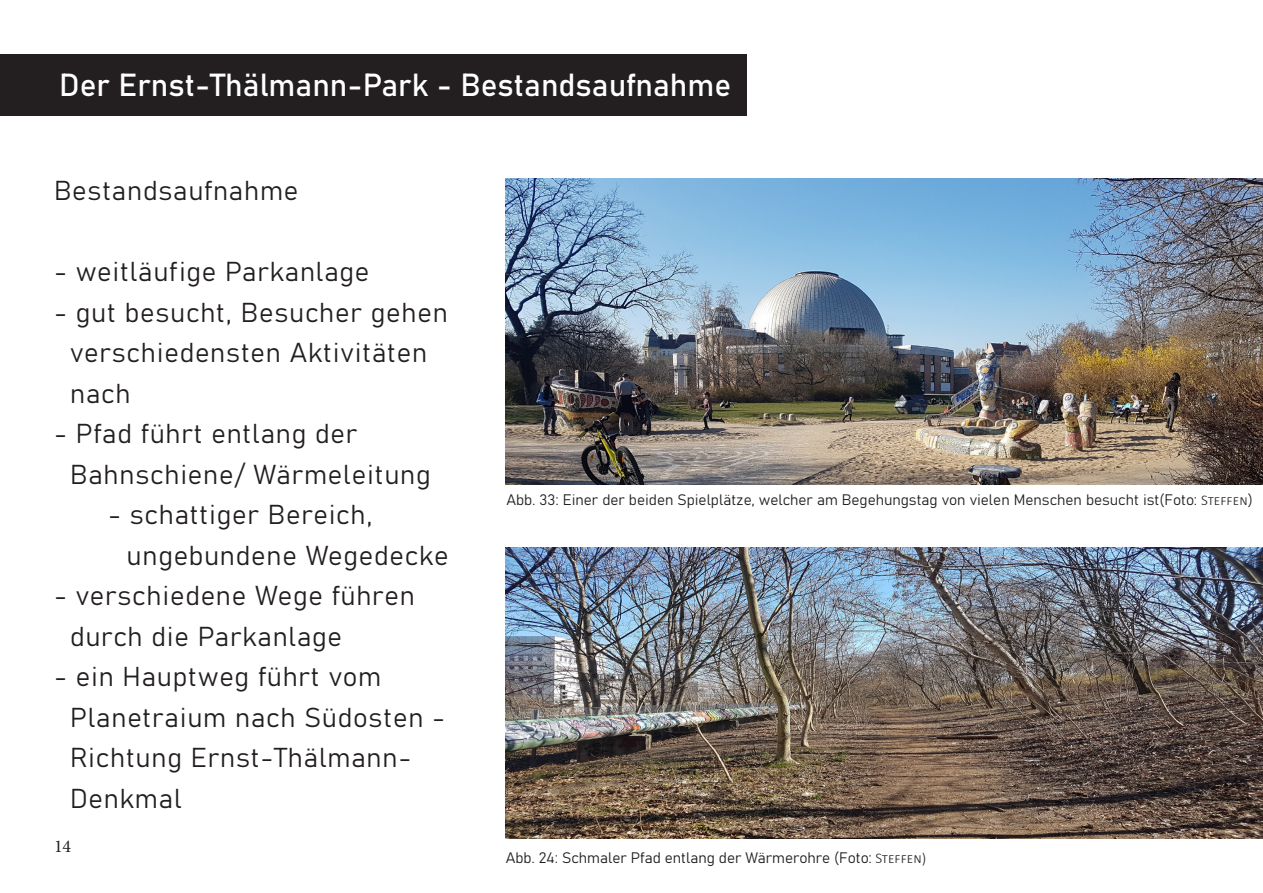
<style>
.page{position:relative;width:1263px;height:893px;background:#fff}
.page>*{position:absolute;margin:0;border:0;box-sizing:border-box;transform-origin:0 0}
.Überschrift{font:31.5px "Bahnschrift";color:#fff}
.t1{font:27px "Bahnschrift";letter-spacing:.03em;color:#231f20}
.t2{font:18px "Minion Pro";color:#231f20}
.Abbildungsunterschri{font:15px "Bahnschrift";color:#231f20}
.s1{font-family:"Calibri";font-weight:300}
</style>
<div class="page">
<div style="left:0;top:54px;width:747px;height:62px;background:#231f20"></div>
<img style="left:506px;top:548px;width:757px;height:291px">
<img style="left:506px;top:179px;width:757px;height:306px">
<p class="Überschrift" style="left:59px;top:61px;width:674px">Der Ernst-Thälmann-Park - Bestandsaufnahme</p>
<p class="t1" style="left:54px;top:170px;width:246px">Bestandsaufnahme</p>
<p class="t1" style="left:54px;top:251px;width:317px">- weitläufige Parkanlage</p>
<p class="t1" style="left:54px;top:292px;width:395px">- gut besucht, Besucher gehen</p>
<p class="t1" style="left:70px;top:332px;width:358px">verschiedensten Aktivitäten</p>
<p class="t1" style="left:70px;top:373px;width:62px">nach</p>
<p class="t1" style="left:54px;top:413px;width:305px">- Pfad führt entlang der</p>
<p class="t1" style="left:70px;top:454px;width:362px">Bahnschiene/ Wärmeleitung</p>
<p class="t1" style="left:108px;top:494px;width:266px">- schattiger Bereich,</p>
<p class="t1" style="left:127px;top:535px;width:324px">ungebundene Wegedecke</p>
<p class="t1" style="left:54px;top:575px;width:362px">- verschiedene Wege führen</p>
<p class="t1" style="left:70px;top:616px;width:273px">durch die Parkanlage</p>
<p class="t1" style="left:54px;top:656px;width:329px">- ein Hauptweg führt vom</p>
<p class="t1" style="left:70px;top:697px;width:377px">Planetraium nach Südosten -</p>
<p class="t1" style="left:70px;top:737px;width:343px">Richtung Ernst-Thälmann-</p>
<p class="t1" style="left:70px;top:778px;width:113px">Denkmal</p>
<p class="t2" style="left:54px;top:834px;width:19px">14</p>
<p class="Abbildungsunterschri" style="left:506px;top:489px;width:748px">Abb. 33: Einer der beiden Spielplätze, welcher am Begehungstag von vielen Menschen besucht ist(Foto: <span class="s1">Steffen</span>)</p>
<p class="Abbildungsunterschri" style="left:506px;top:846px;width:422px">Abb. 24: Schmaler Pfad entlang der Wärmerohre (Foto: <span class="s1">Steffen)</span></p>
</div>
